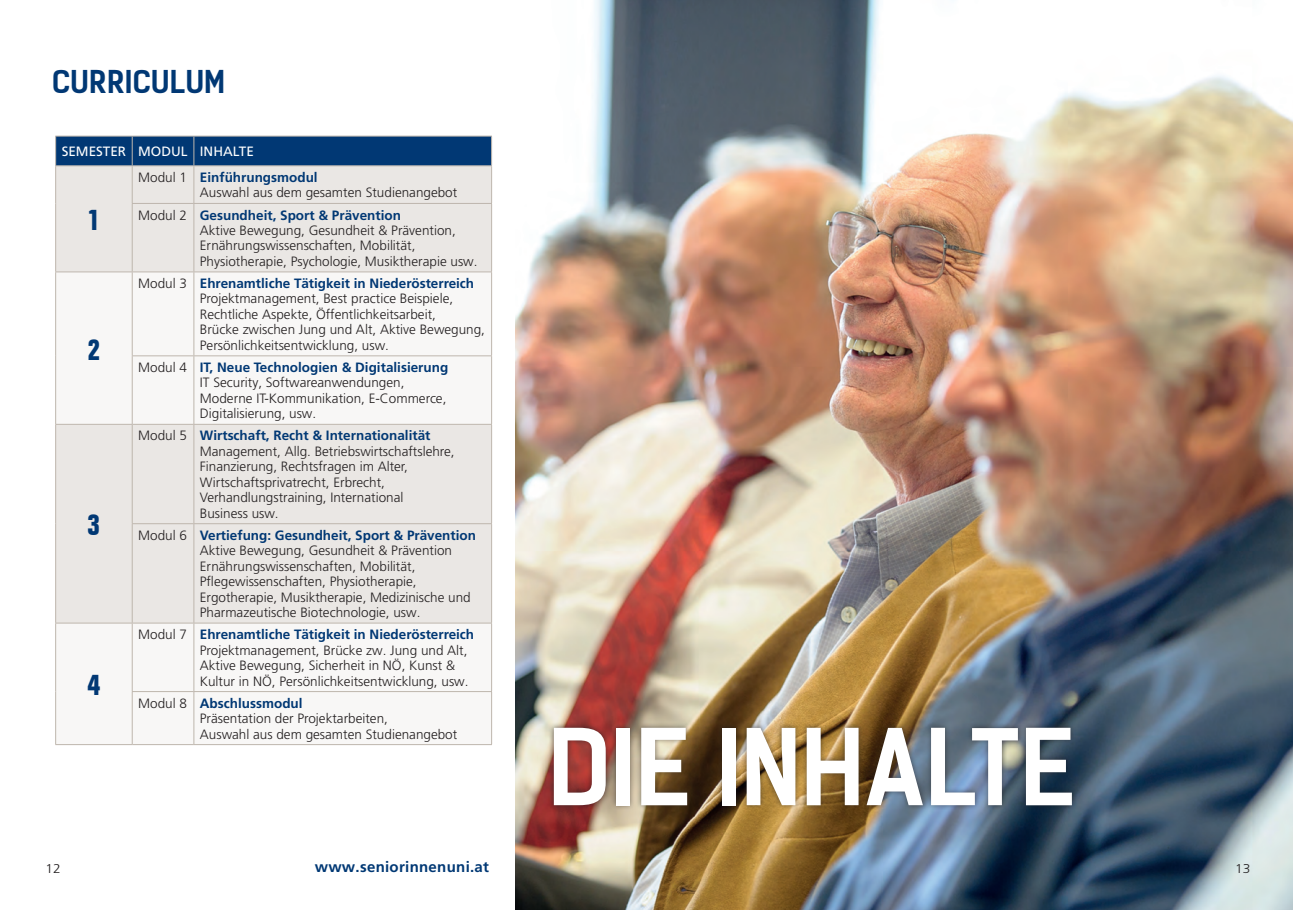
<style>
.page{position:relative;width:1293px;height:910px;background:#fff}
.page>*{position:absolute;margin:0;border:0;box-sizing:border-box;transform-origin:0 0}
.t1{font:100.5px "Kelson Sans Bold BG";color:#fff}
.t2{font:30px "Kelson Sans Bold BG";color:#013874}
.t3{font:700 condensed 30px "Folio BT";color:#013874}
.t4{font:700 15px "Frutiger LT Pro";letter-spacing:.02em;color:#013874}
.t5{font:300 13.5px/15.5px "Frutiger LT Pro";color:#231f20}
.t6{font:13.5px "Frutiger LT Pro";color:#fff}
.t7{font:300 12.75px "Frutiger LT Pro";color:#231f20;scale:1.08 1}
.s1{font-weight:700;color:#013874}
</style>
<div class="page">
<img style="left:516px;top:0;width:777px;height:910px">
<div style="left:548px;top:722px;width:529px;height:89px;background:#231f20;opacity:.6"></div>
<div style="left:56px;top:166px;width:435px;height:106px;background:#eae7e4"></div>
<svg style="left:56px;top:273px;width:435px;height:471px;fill:#f8f7f6"></svg>
<div style="left:55px;top:136px;width:437px;height:29px;background:#013874"></div>
<hr style="left:55px;top:165px;width:77px;height:1px;background:#beb6ad">
<hr style="left:55px;top:166px;width:1px;height:37px;background:#beb6ad">
<hr style="left:55px;top:203px;width:1px;height:69px;background:#beb6ad">
<hr style="left:132px;top:165px;width:62px;height:1px;background:#beb6ad">
<hr style="left:132px;top:166px;width:1px;height:37px;background:#beb6ad">
<hr style="left:194px;top:165px;width:298px;height:1px;background:#beb6ad">
<hr style="left:193px;top:166px;width:1px;height:37px;background:#beb6ad">
<hr style="left:491px;top:166px;width:1px;height:37px;background:#beb6ad">
<hr style="left:132px;top:203px;width:62px;height:1px;background:#beb6ad">
<hr style="left:132px;top:204px;width:1px;height:68px;background:#beb6ad">
<hr style="left:194px;top:203px;width:298px;height:1px;background:#beb6ad">
<hr style="left:193px;top:204px;width:1px;height:68px;background:#beb6ad">
<hr style="left:491px;top:204px;width:1px;height:68px;background:#beb6ad">
<hr style="left:55px;top:272px;width:77px;height:1px;background:#beb6ad">
<hr style="left:55px;top:272px;width:1px;height:84px;background:#beb6ad">
<hr style="left:55px;top:356px;width:1px;height:68px;background:#beb6ad">
<hr style="left:132px;top:272px;width:62px;height:1px;background:#beb6ad">
<hr style="left:132px;top:272px;width:1px;height:83px;background:#beb6ad">
<hr style="left:194px;top:272px;width:298px;height:1px;background:#beb6ad">
<hr style="left:193px;top:272px;width:1px;height:83px;background:#beb6ad">
<hr style="left:491px;top:272px;width:1px;height:83px;background:#beb6ad">
<hr style="left:132px;top:355px;width:62px;height:1px;background:#beb6ad">
<hr style="left:132px;top:356px;width:1px;height:68px;background:#beb6ad">
<hr style="left:194px;top:355px;width:298px;height:1px;background:#beb6ad">
<hr style="left:193px;top:356px;width:1px;height:68px;background:#beb6ad">
<hr style="left:491px;top:356px;width:1px;height:68px;background:#beb6ad">
<hr style="left:55px;top:424px;width:77px;height:1px;background:#beb6ad">
<hr style="left:55px;top:425px;width:1px;height:99px;background:#beb6ad">
<hr style="left:55px;top:524px;width:1px;height:99px;background:#beb6ad">
<hr style="left:132px;top:424px;width:62px;height:1px;background:#beb6ad">
<hr style="left:132px;top:425px;width:1px;height:98px;background:#beb6ad">
<hr style="left:194px;top:424px;width:298px;height:1px;background:#beb6ad">
<hr style="left:193px;top:425px;width:1px;height:98px;background:#beb6ad">
<hr style="left:491px;top:425px;width:1px;height:98px;background:#beb6ad">
<hr style="left:132px;top:523px;width:62px;height:1px;background:#beb6ad">
<hr style="left:132px;top:524px;width:1px;height:99px;background:#beb6ad">
<hr style="left:194px;top:523px;width:298px;height:1px;background:#beb6ad">
<hr style="left:193px;top:524px;width:1px;height:99px;background:#beb6ad">
<hr style="left:491px;top:524px;width:1px;height:99px;background:#beb6ad">
<hr style="left:55px;top:623px;width:77px;height:1px;background:#beb6ad">
<hr style="left:55px;top:623px;width:1px;height:69px;background:#beb6ad">
<hr style="left:55px;top:692px;width:1px;height:52px;background:#beb6ad">
<hr style="left:132px;top:623px;width:62px;height:1px;background:#beb6ad">
<hr style="left:132px;top:623px;width:1px;height:68px;background:#beb6ad">
<hr style="left:194px;top:623px;width:298px;height:1px;background:#beb6ad">
<hr style="left:193px;top:623px;width:1px;height:68px;background:#beb6ad">
<hr style="left:491px;top:623px;width:1px;height:68px;background:#beb6ad">
<hr style="left:132px;top:691px;width:62px;height:1px;background:#beb6ad">
<hr style="left:132px;top:692px;width:1px;height:52px;background:#beb6ad">
<hr style="left:194px;top:691px;width:298px;height:1px;background:#beb6ad">
<hr style="left:193px;top:692px;width:1px;height:52px;background:#beb6ad">
<hr style="left:491px;top:692px;width:1px;height:52px;background:#beb6ad">
<hr style="left:55px;top:744px;width:77px;height:1px;background:#beb6ad">
<hr style="left:132px;top:744px;width:62px;height:1px;background:#beb6ad">
<hr style="left:194px;top:744px;width:298px;height:1px;background:#beb6ad">
<h2 class="t2" style="left:52px;top:63px;width:18px">CURRICU</h2>
<h2 class="t2" style="left:169px;top:63px;width:58px">LUM</h2>
<p class="t6" style="left:62px;top:143px;width:194px">SEMESTER MODUL INHALTE</p>
<h2 class="t3" style="left:87px;top:201px;width:15px">1</h2>
<h2 class="t3" style="left:87px;top:331px;width:15px">2</h2>
<h2 class="t3" style="left:87px;top:506px;width:15px">3</h2>
<h2 class="t3" style="left:87px;top:666px;width:15px">4</h2>
<p class="t5" style="left:200px;top:170px;width:259px;text-indent:-62px">Modul 1 <span class="s1">Einführungsmodul<br></span>Auswahl aus dem gesamten Studienangebot</p>
<p class="t5" style="left:200px;top:207px;width:279px;text-indent:-62px">Modul 2 <span class="s1">Gesundheit, Sport &amp; Prävention<br></span>Aktive Bewegung, Gesundheit &amp; Prävention, Ernährungswissenschaften, Mobilität, Physiotherapie, Psychologie, Musiktherapie usw.</p>
<p class="t5" style="left:200px;top:276px;width:287px;text-indent:-62px">Modul 3 <span class="s1">Ehrenamtliche Tätigkeit in Niederösterreich </span>Projektmanagement, Best practice Beispiele, Rechtliche Aspekte, Öffentlichkeitsarbeit,<br>Brücke zwischen Jung und Alt, Aktive Bewegung, Persönlichkeitsentwicklung, usw.</p>
<p class="t5" style="left:200px;top:360px;width:250px;text-indent:-62px">Modul 4 <span class="s1">IT, Neue Technologien &amp; Digitalisierung </span>IT Security, Softwareanwendungen, Moderne IT-Kommunikation, E-Commerce, Digitalisierung, usw.</p>
<p class="t5" style="left:200px;top:428px;width:256px;text-indent:-62px">Modul 5 <span class="s1">Wirtschaft, Recht &amp; Internationalität </span>Management, Allg. Betriebswirtschaftslehre, Finanzierung, Rechtsfragen im Alter, Wirtschaftsprivatrecht, Erbrecht, Verhandlungstraining, International Business usw.</p>
<p class="t5" style="left:200px;top:527px;width:278px;text-indent:-62px">Modul 6 <span class="s1">Vertiefung: Gesundheit, Sport &amp; Prävention </span>Aktive Bewegung, Gesundheit &amp; Prävention Ernährungswissenschaften, Mobilität, Pflegewissenschaften, Physiotherapie, Ergotherapie, Musiktherapie, Medizinische und Pharmazeutische Biotechnologie, usw.</p>
<p class="t5" style="left:200px;top:627px;width:276px;text-indent:-62px">Modul 7 <span class="s1">Ehrenamtliche Tätigkeit in Niederösterreich </span>Projektmanagement, Brücke zw. Jung und Alt, Aktive Bewegung, Sicherheit in NÖ, Kunst &amp; Kultur in NÖ, Persönlichkeitsentwicklung, usw.</p>
<p class="t5" style="left:200px;top:695px;width:259px;text-indent:-62px">Modul 8 <span class="s1">Abschlussmodul<br></span>Präsentation der Projektarbeiten,<br>Auswahl aus dem gesamten Studienangebot</p>
<p class="t7" style="left:45px;top:861px;width:16px">12</p>
<p class="t4" style="left:315px;top:858px;width:176px">www.seniorinnenuni.at</p>
<h1 class="t1" style="left:547px;top:706px;width:476px">Die INHALTE</h1>
<p class="t7" style="left:1235px;top:861px;width:16px">13</p>
</div>
